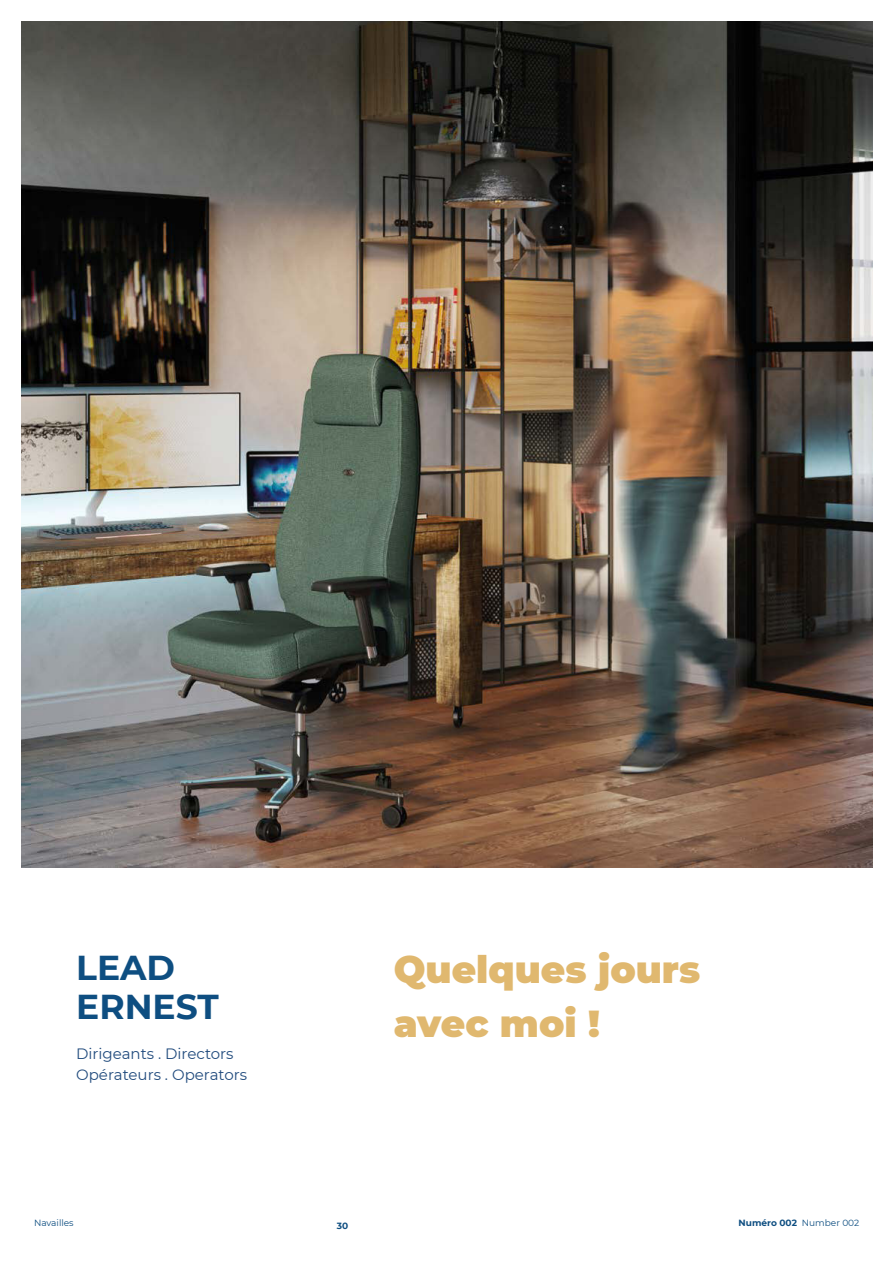
<style>
.page{position:relative;width:893px;height:1263px;background:#fff}
.page>*{position:absolute;margin:0;border:0;box-sizing:border-box;transform-origin:0 0}
.t1{font:900 37.5px/54px "Montserrat";color:#e0b86f}
.t2{font:700 34.5px/39px "Montserrat";color:#0e4e81}
.t3{font:15px/21px "Montserrat";color:#224c7e}
.t4{font:700 9px "Montserrat";color:#0e4e81}
.t5{font:9px "Montserrat";color:#0e4e81}
.s1{font-weight:400}
</style>
<div class="page">
<img style="left:21px;top:21px;width:851px;height:846px">
<h2 class="t2" style="left:76px;top:948px;width:144px">LEAD<br>ERNEST</h2>
<p class="t3" style="left:76px;top:1043px;width:172px">Dirigeants . Directors<br>Opérateurs . Operators</p>
<h1 class="t1" style="left:393px;top:942px;width:308px">Quelques jours avec moi !</h1>
<p class="t5" style="left:34px;top:1218px;width:41px">Navailles</p>
<p class="t4" style="left:337px;top:1220px;width:13px">30</p>
<p class="t4" style="left:738px;top:1218px;width:122px">Numéro 002 <span class="s1">Number 002</span></p>
</div>
